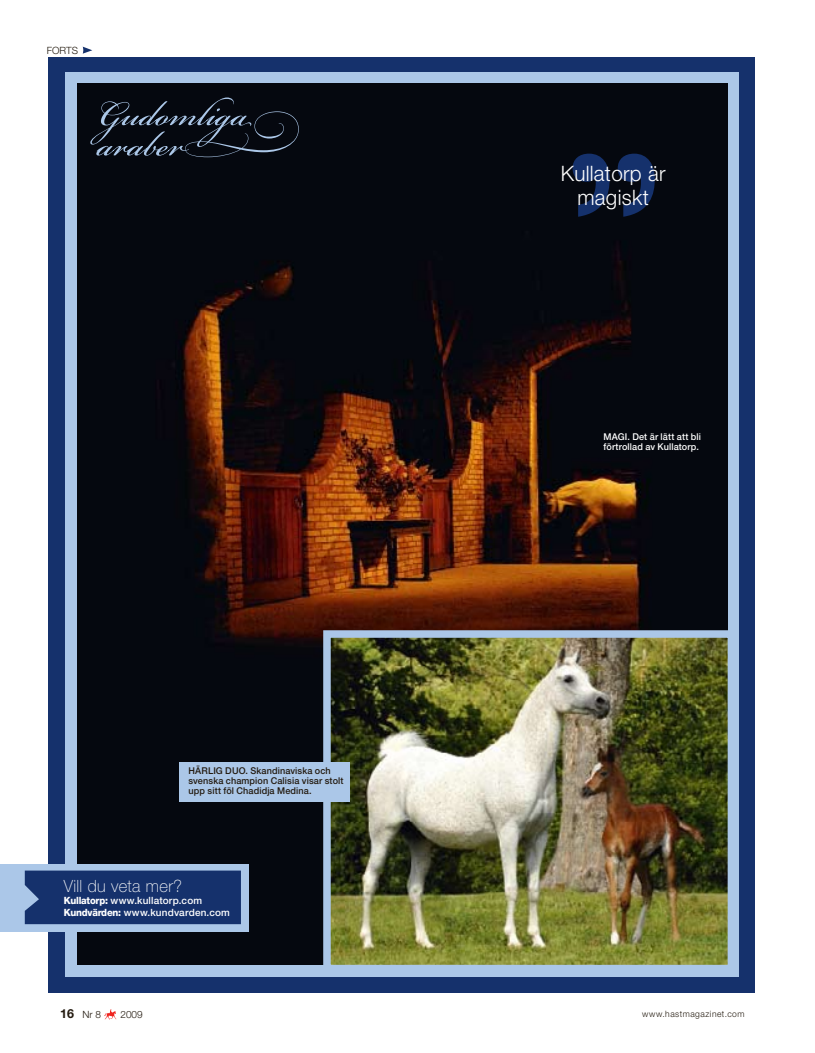
<style>
.page{position:relative;width:815px;height:1053px;background:#fff}
.page>*{position:absolute;margin:0;border:0;box-sizing:border-box;transform-origin:0 0}
.t1{font:300 21.25px/23.8px "Helvetica Neue LT Std";letter-spacing:.015em;color:#fff;text-align:center}
.t2{font:100 16.88px "Helvetica Neue LT Std";letter-spacing:.02em;color:#fff}
.t3{font:500 10px/12.1px "Helvetica Neue LT Std";letter-spacing:.015em;color:#fff}
.t4{font:300 10px "Helvetica Neue LT Std";color:#231a0f}
.t5{font:500 9.38px/10px "Helvetica Neue LT Std";letter-spacing:.015em;color:#231a0f}
.t6{font:500 9.38px/10px "Helvetica Neue LT Std";letter-spacing:.015em;color:#fff}
.t7{font:300 8.75px "Helvetica Neue LT Std";letter-spacing:.06em;color:#231a0f}
.s1{font-weight:800}
.s2{font-weight:700;font-size:12.5px}
</style>
<div class="page">
<svg style="left:104px;top:1009px;width:12px;height:10px"></svg>
<div style="left:48px;top:57px;width:707px;height:935px;background:#15316c"></div>
<div style="left:66px;top:73px;width:673px;height:903px;background:#abc7e8"></div>
<img style="left:78px;top:84px;width:650px;height:880px">
<div style="left:0;top:863px;width:249px;height:68px;background:#abc7e8"></div>
<img style="left:332px;top:639px;width:394px;height:324px">
<div style="left:323px;top:630px;width:412px;height:342px;border:8px solid #abc7e8"></div>
<div style="left:25px;top:870px;width:216px;height:54px;background:#15316c"></div>
<svg style="left:573px;top:154px;width:82px;height:63px;background:#0d1d40"></svg>
<svg style="left:90px;top:97px;width:209px;height:60px;background:#181e28"></svg>
<div style="left:180px;top:762px;width:170px;height:40px;background:#abc7e8"></div>
<svg style="left:83px;top:47px;width:9px;height:7px"></svg>
<p class="t4" style="left:47px;top:44px;width:33px">forts</p>
<p class="t5" style="left:189px;top:765px;width:156px">HÄRLIG DUO. Skandinaviska och svenska champion Calisia visar stolt upp sitt föl Chadidja Medina.</p>
<h2 class="t2" style="left:64px;top:875px;width:120px">Vill du veta mer?</h2>
<p class="t3" style="left:64px;top:893px;width:168px"><span class="s1">Kullatorp:</span> www.kullatorp.com<br><span class="s1">Kundvärden:</span> www.kundvarden.com</p>
<h1 class="t1" style="left:561px;top:161px;width:106px">Kullatorp är magiskt</h1>
<p class="t6" style="left:604px;top:432px;width:99px">MAGI. Det är lätt att bli förtrollad av Kullatorp.</p>
<p class="t4" style="left:60px;top:1007px;width:42px"><span class="s2">16</span> Nr 8</p>
<p class="t4" style="left:120px;top:1007px;width:24px">2009</p>
<p class="t7" style="left:642px;top:1008px;width:104px">www.hastmagazinet.com</p>
</div>
